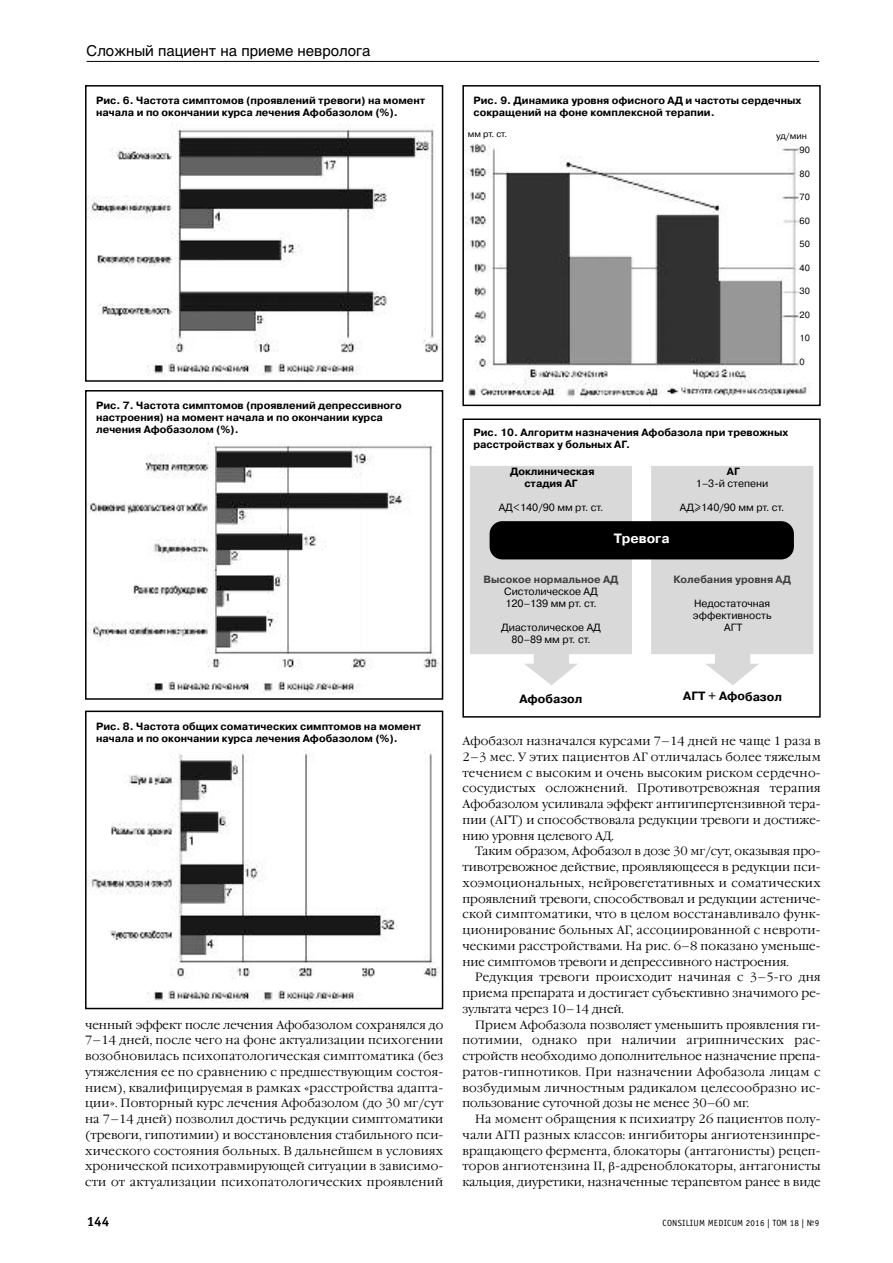
<style>
.page{position:relative;width:893px;height:1263px;background:#fff}
.page>*{position:absolute;margin:0;border:0;box-sizing:border-box;transform-origin:0 0}
.t1{font:15px "Helvetica";color:#000}
.t2{font:700 13.5px "Pragmatica C";color:#fff}
.t3{font:700 13.5px "Officina Sans C";color:#000}
.t4{font:300 12px/15.8px "Garamond C";color:#000;text-align:justify}
.t5{font:700 12px "Pragmatica C";color:#000}
.t6{font:700 10.5px/12px "Pragmatica C";color:#000}
.t7{font:10.5px/12px "Pragmatica C";color:#000;text-align:center}
.t8{font:700 10.5px "Pragmatica C";color:#404040}
.t9{font:9px/13.5px "Pragmatica C";color:#000}
.t10{font:9px "Officina Sans C";letter-spacing:.025em;color:#000}
</style>
<div class="page">
<hr style="left:87px;top:61px;width:732px;height:1px;background:#000">
<div style="left:462px;top:418px;width:359px;height:300px;border:2px solid #000"></div>
<svg style="left:470px;top:466px;width:162px;height:219px;background:#ddd"></svg>
<svg style="left:651px;top:466px;width:162px;height:219px;background:#ddd"></svg>
<div style="left:490px;top:521px;width:304px;height:38px;background:#000;border-radius:13px"></div>
<img style="left:88px;top:123px;width:352px;height:253px">
<div style="left:85px;top:85px;width:358px;height:297px;border:2px solid #000"></div>
<img style="left:88px;top:442px;width:352px;height:252px">
<div style="left:85px;top:390px;width:358px;height:310px;border:2px solid #000"></div>
<img style="left:88px;top:750px;width:352px;height:253px">
<div style="left:85px;top:711px;width:358px;height:298px;border:2px solid #000"></div>
<img style="left:465px;top:144px;width:345px;height:259px">
<div style="left:462px;top:85px;width:359px;height:321px;border:2px solid #000"></div>
<p class="t1" style="left:87px;top:42px;width:285px">Сложный пациент на приеме невролога</p>
<p class="t6" style="left:96px;top:95px;width:331px">Рис. 6. Частота симптомов (проявлений тревоги) на момент начала и по окончании курса лечения Афобазолом (%).</p>
<p class="t6" style="left:96px;top:400px;width:307px">Рис. 7. Частота симптомов (проявлений депрессивного настроения) на момент начала и по окончании курса лечения Афобазолом (%).</p>
<p class="t6" style="left:96px;top:720px;width:327px">Рис. 8. Частота общих соматических симптомов на момент начала и по окончании курса лечения Афобазолом (%).</p>
<p class="t4" style="left:85px;top:1017px;width:360px">ченный эффект после лечения Афобазолом сохранялся до 7–14 дней, после чего на фоне актуализации психогении возобновилась психопатологическая симптоматика (без утяжеления ее по сравнению с предшествующим состоя&shy;нием), квалифицируемая в рамках «расстройства адапта&shy;ции». Повторный курс лечения Афобазолом (до 30 мг/сут на 7–14 дней) позволил достичь редукции симптоматики (тревоги, гипотимии) и восстановления стабильного пси&shy;хического состояния больных. В дальнейшем в условиях хронической психотравмирующей ситуации в зависимо&shy;сти от актуализации психопатологических проявлений</p>
<p class="t6" style="left:474px;top:95px;width:329px">Рис. 9. Динамика уровня офисного АД и частоты сердечных сокращений на фоне комплексной терапии.</p>
<p class="t9" style="left:468px;top:127px;width:41px">мм рт. ст.</p>
<p class="t9" style="left:799px;top:130px;width:12px;text-indent:-23px">уд/мин<br>90</p>
<p class="t9" style="left:799px;top:167px;width:12px">80</p>
<p class="t9" style="left:799px;top:190px;width:12px">70</p>
<p class="t9" style="left:799px;top:214px;width:12px">60</p>
<p class="t9" style="left:799px;top:237px;width:12px">50</p>
<p class="t9" style="left:799px;top:261px;width:12px">40</p>
<p class="t9" style="left:799px;top:284px;width:12px">30</p>
<p class="t9" style="left:799px;top:308px;width:12px">20</p>
<p class="t9" style="left:799px;top:332px;width:12px">10</p>
<p class="t9" style="left:799px;top:355px;width:7px">0</p>
<p class="t6" style="left:474px;top:426px;width:316px">Рис. 10. Алгоритм назначения Афобазола при тревожных расстройствах у больных АГ.</p>
<p class="t6" style="left:510px;top:466px;width:86px;text-align:center">Доклиническая стадия АГ</p>
<p class="t7" style="left:499px;top:502px;width:106px">АД&lt;140/90 мм рт. ст.</p>
<p class="t6" style="left:727px;top:466px;width:14px">АГ</p>
<p class="t7" style="left:696px;top:478px;width:74px">1–3-й степени</p>
<p class="t7" style="left:680px;top:502px;width:106px">АД≥140/90 мм рт. ст.</p>
<p class="t2" style="left:614px;top:530px;width:57px">Тревога</p>
<p class="t8" style="left:484px;top:574px;width:136px">Высокое нормальное АД</p>
<p class="t7" style="left:504px;top:586px;width:95px;text-align:left">Систолическое АД<br>120–139 мм рт. ст.</p>
<p class="t7" style="left:501px;top:622px;width:101px">Диастолическое АД<br>80–89 мм рт. ст.</p>
<p class="t5" style="left:519px;top:692px;width:64px">Афобазол</p>
<p class="t8" style="left:673px;top:574px;width:119px">Колебания уровня АД</p>
<p class="t7" style="left:693px;top:598px;width:80px">Недостаточная эффективность<br>АГТ</p>
<p class="t5" style="left:683px;top:689px;width:100px">АГТ + Афобазол</p>
<p class="t4" style="left:462px;top:733px;width:360px">Афобазол назначался курсами 7–14 дней не чаще 1 раза в 2–3 мес. У этих пациентов АГ отличалась более тяжелым течением с высоким и очень высоким риском сердечно&shy;сосудистых осложнений. Противотревожная терапия Афобазолом усиливала эффект антигипертензивной тера&shy;пии (АГТ) и способствовала редукции тревоги и достиже&shy;нию уровня целевого АД.</p>
<p class="t4" style="left:462px;top:843px;width:360px;text-indent:13px">Таким образом, Афобазол в дозе 30 мг/сут, оказывая про&shy;тивотревожное действие, проявляющееся в редукции пси&shy;хоэмоциональных, нейровегетативных и соматических проявлений тревоги, способствовал и редукции астениче&shy;ской симптоматики, что в целом восстанавливало функ&shy;ционирование больных АГ, ассоциированной с невроти&shy;ческими расстройствами. На рис. 6–8 показано уменьше&shy;ние симптомов тревоги и депрессивного настроения.</p>
<p class="t4" style="left:462px;top:969px;width:360px;text-indent:13px">Редукция тревоги происходит начиная с 3–5-го дня приема препарата и достигает субъективно значимого ре&shy;зультата через 10–14 дней.</p>
<p class="t4" style="left:462px;top:1017px;width:360px;text-indent:13px">Прием Афобазола позволяет уменьшить проявления ги&shy;потимии, однако при наличии агрипнических рас&shy;стройств необходимо дополнительное назначение препа&shy;ратов-гипнотиков. При назначении Афобазола лицам с возбудимым личностным радикалом целесообразно ис&shy;пользование суточной дозы не менее 30–60 мг.</p>
<p class="t4" style="left:462px;top:1111px;width:360px;text-indent:13px">На момент обращения к психиатру 26 пациентов полу&shy;чали АГП разных классов: ингибиторы ангиотензинпре&shy;вращающего фермента, блокаторы (антагонисты) рецеп&shy;торов ангиотензина II, -адреноблокаторы, антагонисты кальция, диуретики, назначенные терапевтом ранее в виде</p>
<p class="t3" style="left:87px;top:1214px;width:24px">144</p>
<p class="t10" style="left:663px;top:1218px;width:158px">CONSILIUM MEDICUM 2016 | ТОМ 18 | №9</p>
</div>
